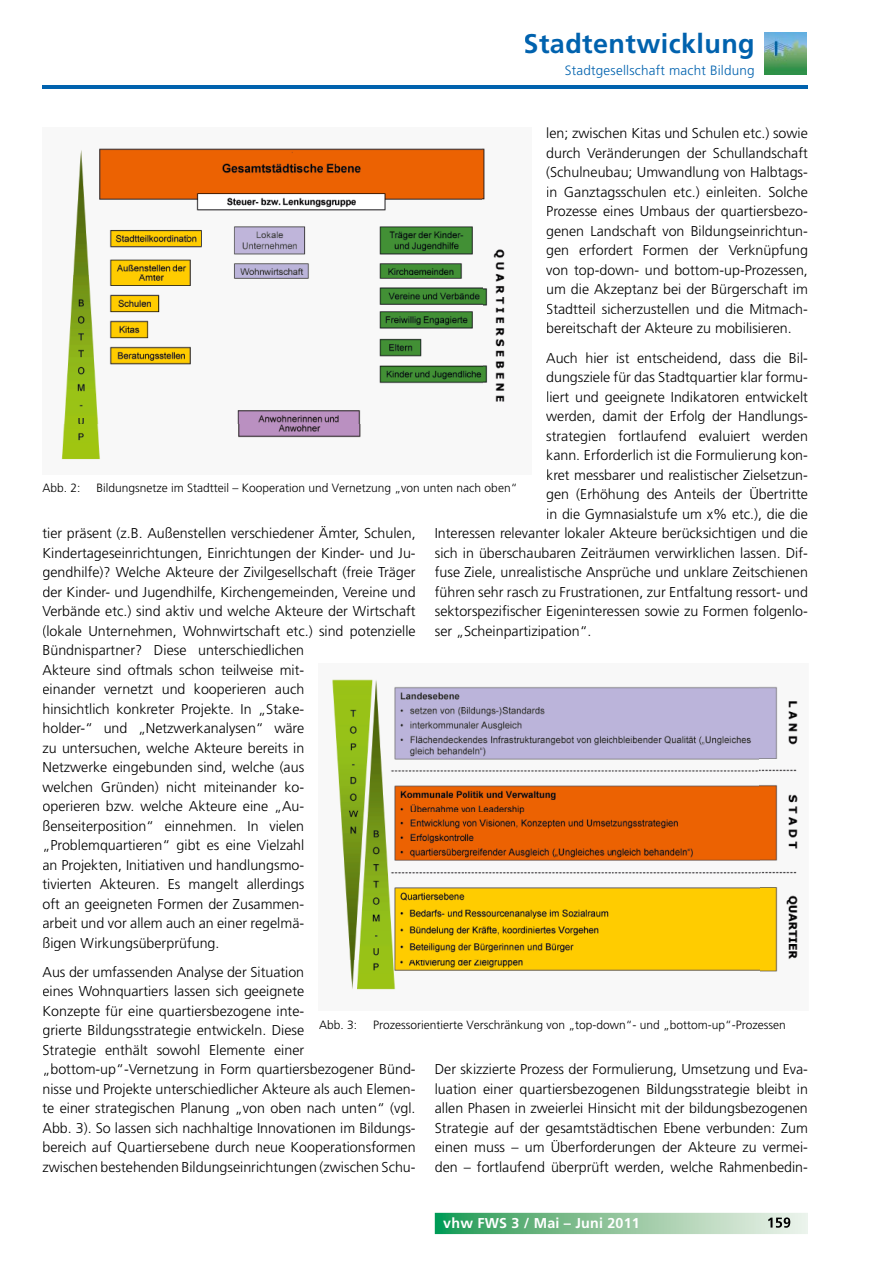
<style>
.page{position:relative;width:893px;height:1263px;background:#fff}
.page>*{position:absolute;margin:0;border:0;box-sizing:border-box;transform-origin:0 0}
.t1{font:700 27px "Frutiger LT";letter-spacing:.015em;color:#0062ae}
.t2{font:300 14.25px/19.5px "Frutiger LT";color:#000;text-align:justify}
.t3{font:700 14.25px "Frutiger LT";letter-spacing:.015em;color:#fff}
.t4{font:300 13.5px "Frutiger LT";letter-spacing:.015em;color:#0062ae}
.t5{font:300 12px "Frutiger CE";color:#000}
</style>
<div class="page">
<hr style="left:43px;top:86px;width:765px;height:3px;background:#0062ae">
<svg style="left:435px;top:1213px;width:373px;height:21px;background:#8bc59d"></svg>
<img style="left:764px;top:32px;width:42px;height:43px">
<img style="left:768px;top:1217px;width:22px;height:11px">
<img style="left:332px;top:679px;width:466px;height:311px">
<img style="left:61px;top:148px;width:444px;height:312px">
<h1 class="t1" style="left:524px;top:28px;width:233px">Stadtentwicklung</h1>
<p class="t4" style="left:565px;top:62px;width:191px">Stadtgesellschaft macht Bildung</p>
<p class="t2" style="left:546px;top:124px;width:263px">len; zwischen Kitas und Schulen etc.) sowie durch Veränderungen der Schullandschaft (Schulneubau; Umwandlung von Halbtags&shy;in Ganztagsschulen etc.) einleiten. Solche Prozesse eines Umbaus der quartiersbezo&shy;genen Landschaft von Bildungseinrichtun&shy;gen erfordert Formen der Verknüpfung von top-down- und bottom-up-Prozessen, um die Akzeptanz bei der Bürgerschaft im Stadtteil sicherzustellen und die Mitmach&shy;bereitschaft der Akteure zu mobilisieren.</p>
<p class="t2" style="left:546px;top:348px;width:263px">Auch hier ist entscheidend, dass die Bil-</p>
<p class="t2" style="left:546px;top:368px;width:263px">dungsziele für das Stadtquartier klar formu-</p>
<p class="t2" style="left:546px;top:387px;width:263px">liert und geeignete Indikatoren entwickelt</p>
<p class="t2" style="left:546px;top:407px;width:263px">werden, damit der Erfolg der Handlungs-</p>
<p class="t2" style="left:546px;top:426px;width:263px">strategien fortlaufend evaluiert werden</p>
<p class="t2" style="left:546px;top:446px;width:263px">kann. Erforderlich ist die Formulierung kon-</p>
<p class="t2" style="left:546px;top:465px;width:263px">kret messbarer und realistischer Zielsetzun-</p>
<p class="t2" style="left:546px;top:485px;width:263px">gen (Erhöhung des Anteils der Übertritte</p>
<p class="t2" style="left:546px;top:504px;width:263px">in die Gymnasialstufe um x% etc.), die die</p>
<p class="t2" style="left:435px;top:524px;width:375px">Interessen relevanter lokaler Akteure berücksichtigen und die</p>
<p class="t2" style="left:435px;top:543px;width:375px">sich in überschaubaren Zeiträumen verwirklichen lassen. Dif-</p>
<p class="t2" style="left:435px;top:563px;width:375px">fuse Ziele, unrealistische Ansprüche und unklare Zeitschienen</p>
<p class="t2" style="left:435px;top:582px;width:375px">führen sehr rasch zu Frustrationen, zur Entfaltung ressort- und</p>
<p class="t2" style="left:435px;top:602px;width:375px">sektorspezifischer Eigeninteressen sowie zu Formen folgenlo-</p>
<p class="t2" style="left:435px;top:621px;width:158px">ser „Scheinpartizipation“.</p>
<p class="t5" style="left:43px;top:481px;width:40px">Abb. 2:</p>
<p class="t5" style="left:97px;top:481px;width:422px">Bildungsnetze im Stadtteil – Kooperation und Vernetzung „von unten nach oben“</p>
<p class="t2" style="left:43px;top:523px;width:375px;text-align:left">tier präsent (z.B. Außenstellen verschiedener Ämter, Schulen, Kindertageseinrichtungen, Einrichtungen der Kinder- und Ju&shy;gendhilfe)? Welche Akteure der Zivilgesellschaft (freie Träger der Kinder- und Jugendhilfe, Kirchengemeinden, Vereine und Verbände etc.) sind aktiv und welche Akteure der Wirtschaft (lokale Unternehmen, Wohnwirtschaft etc.) sind potenzielle Bündnispartner? Diese unterschiedlichen<br>Akteure sind oftmals schon teilweise mit-<br>einander vernetzt und kooperieren auch<br>hinsichtlich konkreter Projekte. In „Stake-<br>holder-“ und „Netzwerkanalysen“ wäre<br>zu untersuchen, welche Akteure bereits in<br>Netzwerke eingebunden sind, welche (aus<br>welchen Gründen) nicht miteinander ko-<br>operieren bzw. welche Akteure eine „Au&shy;ßenseiterposition“ einnehmen. In vielen „Problemquartieren“ gibt es eine Vielzahl<br>an Projekten, Initiativen und handlungsmo-<br>tivierten Akteuren. Es mangelt allerdings<br>oft an geeigneten Formen der Zusammen-<br>arbeit und vor allem auch an einer regelmä-<br>ßigen Wirkungsüberprüfung.</p>
<p class="t2" style="left:43px;top:962px;width:375px;text-align:left">Aus der umfassenden Analyse der Situation<br>eines Wohnquartiers lassen sich geeignete<br>Konzepte für eine quartiersbezogene inte-<br>grierte Bildungsstrategie entwickeln. Diese<br>Strategie enthält sowohl Elemente einer „bottom-up“-Vernetzung in Form quartiersbezogener Bünd&shy;nisse und Projekte unterschiedlicher Akteure als auch Elemen&shy;te einer strategischen Planung „von oben nach unten“ (vgl.<br>Abb. 3). So lassen sich nachhaltige Innovationen im Bildungs&shy;bereich auf Quartiersebene durch neue Kooperationsformen zwischen bestehenden Bildungseinrichtungen (zwischen Schu-</p>
<p class="t5" style="left:319px;top:1017px;width:40px">Abb. 3:</p>
<p class="t5" style="left:373px;top:1017px;width:414px">Prozessorientierte Verschränkung von „top-down“- und „bottom-up“-Prozessen</p>
<p class="t2" style="left:435px;top:1060px;width:375px">Der skizzierte Prozess der Formulierung, Umsetzung und Eva&shy;luation einer quartiersbezogenen Bildungsstrategie bleibt in allen Phasen in zweierlei Hinsicht mit der bildungsbezogenen Strategie auf der gesamtstädtischen Ebene verbunden: Zum einen muss – um Überforderungen der Akteure zu vermei&shy;den – fortlaufend überprüft werden, welche Rahmenbedin-</p>
<p class="t3" style="left:443px;top:1215px;width:198px">vhw FWS 3 / Mai – Juni 2011</p>
</div>
